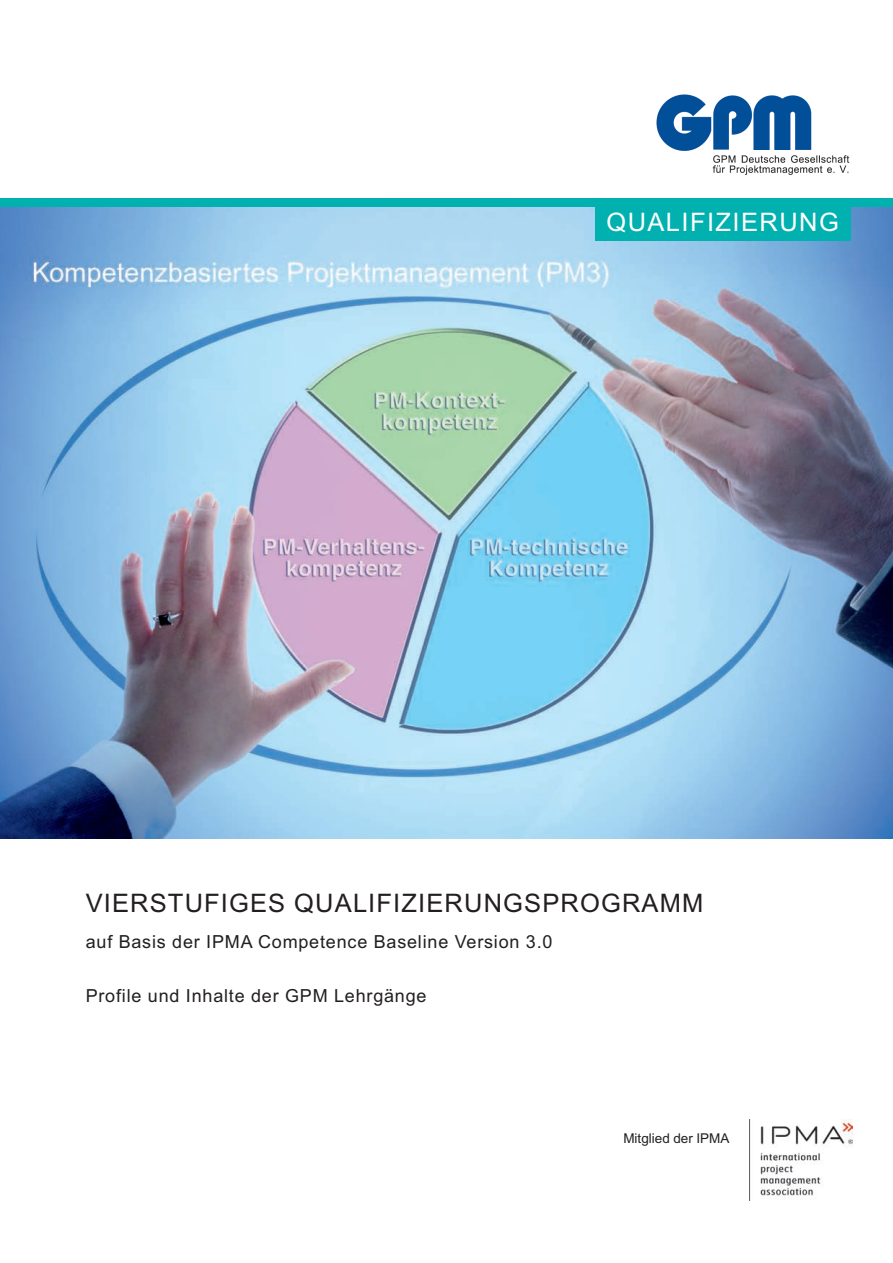
<style>
.page{position:relative;width:893px;height:1263px;background:#fff}
.page>*{position:absolute;margin:0;border:0;box-sizing:border-box;transform-origin:0 0}
.t1{font:25.5px "Arial";letter-spacing:.045em;color:#231f20}
.t2{font:25.5px "Arial";letter-spacing:.055em;color:#fff}
.t3{font:18px "Arial";letter-spacing:.045em;color:#231f20}
.t4{font:13.5px "Arial";color:#231f20}
</style>
<div class="page">
<img style="left:0;top:207px;width:893px;height:631px">
<img style="left:656px;top:94px;width:194px;height:81px">
<img style="left:749px;top:1119px;width:103px;height:82px">
<div style="left:595px;top:206px;width:255px;height:35px;background:#00b1af"></div>
<div style="left:0;top:198px;width:893px;height:9px;background:#00b1af"></div>
<h1 class="t2" style="left:606px;top:212px;width:234px">QUALIFIZIERUNG</h1>
<h1 class="t1" style="left:86px;top:894px;width:619px">VIERSTUFIGES QUALIFIZIERUNGSPROGRAMM</h1>
<p class="t3" style="left:86px;top:935px;width:468px">auf Basis der IPMA Competence Baseline Version 3.0</p>
<p class="t3" style="left:86px;top:989px;width:342px">Profile und Inhalte der GPM Lehrgänge</p>
<p class="t4" style="left:623px;top:1133px;width:108px">Mitglied der IPMA</p>
</div>
